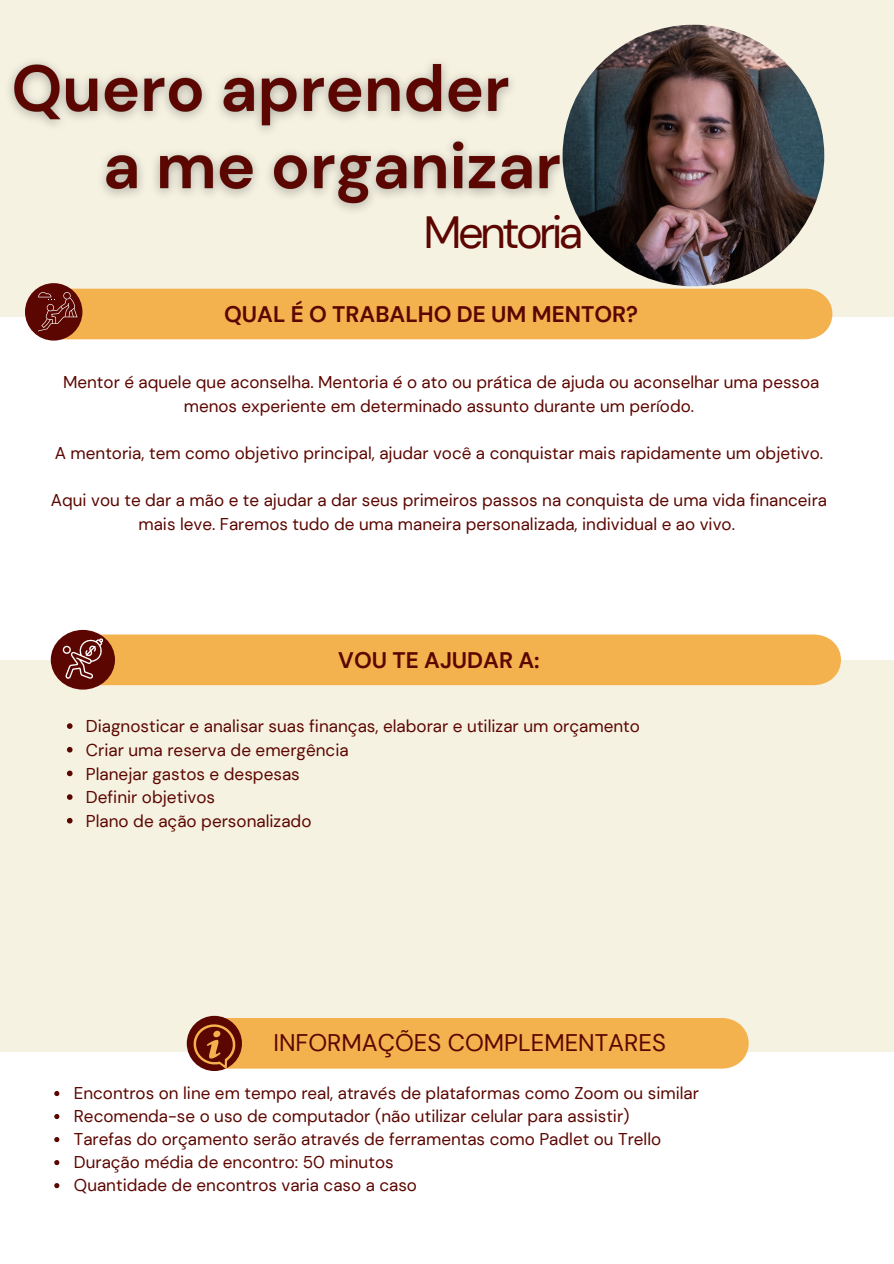
<style>
.page{position:relative;width:894px;height:1264px;background:#fff}
.page>*{position:absolute;margin:0;border:0;box-sizing:border-box;transform-origin:0 0}
.t1{font:45px "DM Sans";letter-spacing:-.08em;color:#5c0601}
.t2{font:24px "DM Sans";color:#5c0601}
.t3{font:700 22.5px "DM Sans";color:#5c0601}
.t4{font:17.1px/23.7px "DM Sans";color:#5c0601;text-align:center}
</style>
<div class="page">
<div style="left:0;top:0;width:893px;height:1263px;background:#f6f2e2"></div>
<div style="left:0;top:317px;width:893px;height:342px;background:#fff"></div>
<div style="left:25px;top:283px;width:57px;height:57px;background:#5c0601;border-radius:50%"></div>
<img style="left:562px;top:25px;width:262px;height:261px;border-radius:50%">
<div style="left:0;top:1052px;width:893px;height:211px;background:#fff"></div>
<div style="left:187px;top:1015px;width:55px;height:56px;background:#5c0601;border-radius:50%"></div>
<svg style="left:192px;top:1017px;width:556px;height:51px;background:#eaa94e"></svg>
<div style="left:38px;top:289px;width:794px;height:50px;background:#f4b24f"></div>
<img style="left:9px;top:62px;width:503px;height:64px">
<svg style="left:54px;top:1091px;width:5px;height:5px"></svg>
<svg style="left:54px;top:1114px;width:5px;height:5px"></svg>
<svg style="left:54px;top:1137px;width:5px;height:5px"></svg>
<svg style="left:54px;top:1160px;width:5px;height:5px"></svg>
<svg style="left:54px;top:1183px;width:5px;height:5px"></svg>
<img style="left:88px;top:110px;width:488px;height:103px">
<div style="left:51px;top:630px;width:64px;height:59px;background:#5c0601;border-radius:50%"></div>
<svg style="left:63px;top:634px;width:777px;height:51px;background:#ecaa4e"></svg>
<svg style="left:67px;top:723px;width:6px;height:6px"></svg>
<svg style="left:67px;top:747px;width:6px;height:5px"></svg>
<svg style="left:67px;top:770px;width:6px;height:6px"></svg>
<svg style="left:67px;top:794px;width:6px;height:5px"></svg>
<svg style="left:67px;top:817px;width:6px;height:6px"></svg>
<p class="t1" style="left:423px;top:203px;width:161px">Mentoria</p>
<p class="t3" style="left:224px;top:300px;width:415px">QUAL É O TRABALHO DE UM MENTOR?</p>
<p class="t4" style="left:63px;top:370px;width:757px">Mentor é aquele que aconselha. Mentoria é o ato ou prática de ajuda ou aconselhar uma pessoa menos experiente em determinado assunto durante um período.</p>
<p class="t4" style="left:55px;top:441px;width:769px">A mentoria, tem como objetivo principal, ajudar você a conquistar mais rapidamente um objetivo.</p>
<p class="t4" style="left:51px;top:489px;width:777px">Aqui vou te dar a mão e te ajudar a dar seus primeiros passos na conquista de uma vida financeira mais leve. Faremos tudo de uma maneira personalizada, individual e ao vivo.</p>
<p class="t3" style="left:338px;top:646px;width:203px">VOU TE AJUDAR A:</p>
<p class="t4" style="left:86px;top:714px;width:555px">Diagnosticar e analisar suas finanças, elaborar e utilizar um orçamento</p>
<p class="t4" style="left:86px;top:738px;width:264px">Criar uma reserva de emergência</p>
<p class="t4" style="left:86px;top:762px;width:215px">Planejar gastos e despesas</p>
<p class="t4" style="left:86px;top:785px;width:131px">Definir objetivos</p>
<p class="t4" style="left:86px;top:809px;width:227px">Plano de ação personalizado</p>
<p class="t2" style="left:273px;top:1026px;width:394px">INFORMAÇÕES COMPLEMENTARES</p>
<p class="t4" style="left:74px;top:1080px;width:626px">Encontros on line em tempo real, através de plataformas como Zoom ou similar</p>
<p class="t4" style="left:74px;top:1103px;width:557px">Recomenda-se o uso de computador (não utilizar celular para assistir)</p>
<p class="t4" style="left:74px;top:1126px;width:588px">Tarefas do orçamento serão através de ferramentas como Padlet ou Trello</p>
<p class="t4" style="left:74px;top:1149px;width:321px">Duração média de encontro: 50 minutos</p>
<p class="t4" style="left:74px;top:1172px;width:344px">Quantidade de encontros varia caso a caso</p>
</div>
